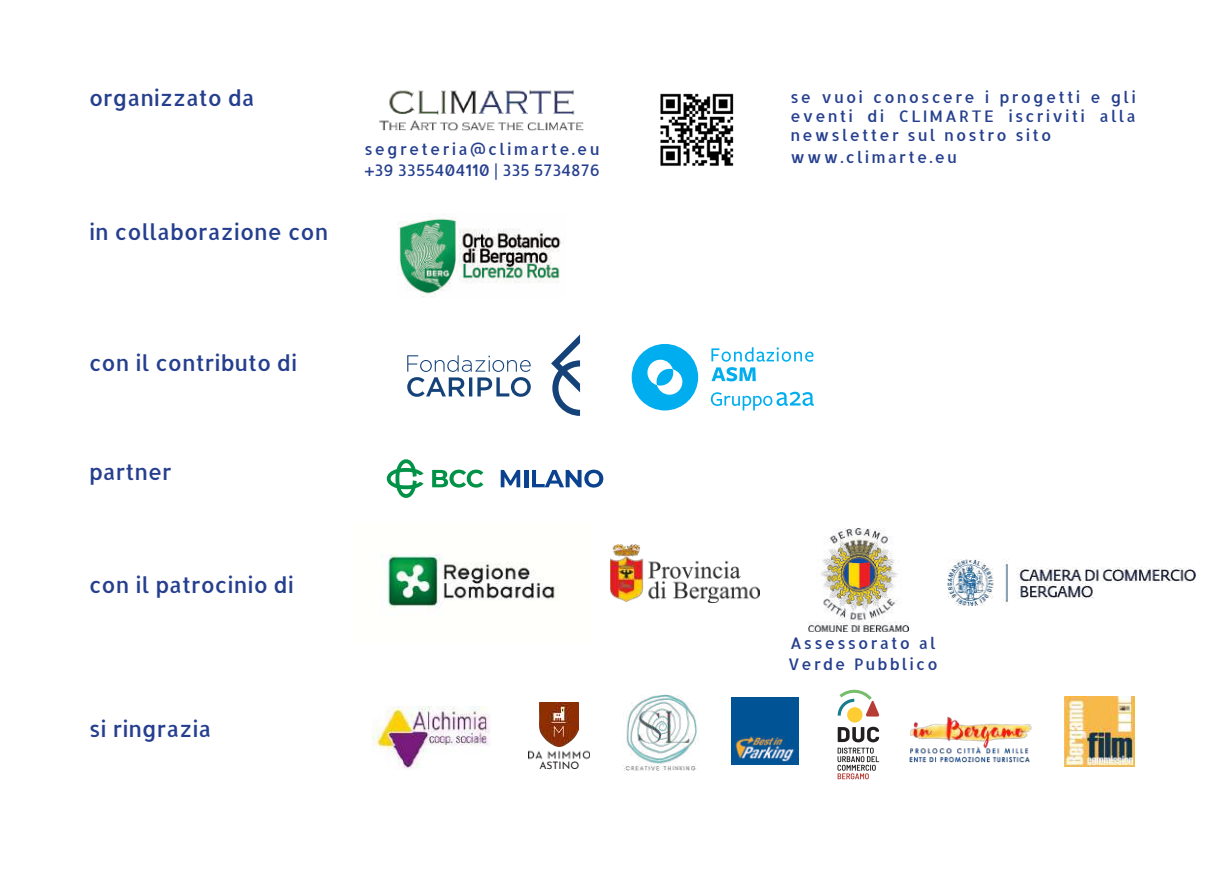
<style>
.page{position:relative;width:1225px;height:874px;background:#fff}
.page>*{position:absolute;margin:0;border:0;box-sizing:border-box;transform-origin:0 0}
.t1{font:500 22px "Allerta";color:#253f8e}
.t2{font:500 16px/19.2px "Allerta";letter-spacing:.13em;color:#253f8e;text-align:justify}
.t3{font:500 16px/21.6px "Allerta";color:#253f8e}
.t4{font:10.4px "Josefin Sans";color:#231f20}
</style>
<div class="page">
<img style="left:379px;top:90px;width:205px;height:41px">
<img style="left:808px;top:528px;width:100px;height:102px">
<img style="left:397px;top:216px;width:167px;height:81px">
<svg style="left:407px;top:334px;width:173px;height:81px"></svg>
<svg style="left:631px;top:344px;width:183px;height:66px"></svg>
<img style="left:610px;top:544px;width:150px;height:58px">
<img style="left:381px;top:554px;width:178px;height:54px">
<svg style="left:387px;top:459px;width:96px;height:38px"></svg>
<svg style="left:501px;top:469px;width:19px;height:18px"></svg>
<hr style="left:524px;top:469px;width:4px;height:18px;background:#0a428f">
<svg style="left:532px;top:469px;width:71px;height:18px"></svg>
<img style="left:947px;top:559px;width:248px;height:46px">
<img style="left:660px;top:93px;width:74px;height:73px">
<img style="left:732px;top:697px;width:66px;height:67px">
<img style="left:622px;top:694px;width:76px;height:76px">
<div style="left:847px;top:706px;width:15px;height:16px;background:#fecd33;border-radius:50%"></div>
<svg style="left:837px;top:689px;width:42px;height:27px"></svg>
<svg style="left:837px;top:726px;width:42px;height:52px"></svg>
<img style="left:372px;top:706px;width:118px;height:63px">
<img style="left:909px;top:716px;width:123px;height:47px">
<img style="left:1065px;top:696px;width:69px;height:70px">
<img style="left:540px;top:702px;width:38px;height:44px">
<img style="left:529px;top:750px;width:60px;height:9px">
<h1 class="t1" style="left:89px;top:83px;width:167px">organizzato da</h1>
<h1 class="t1" style="left:89px;top:217px;width:241px">in collaborazione con</h1>
<p class="t3" style="left:364px;top:137px;width:237px">segreteria@climarte.eu +39 3355404110 | 335 5734876</p>
<h1 class="t1" style="left:89px;top:348px;width:210px">con il contributo di</h1>
<h1 class="t1" style="left:89px;top:457px;width:84px">partner</h1>
<h1 class="t1" style="left:89px;top:570px;width:206px">con il patrocinio di</h1>
<h1 class="t1" style="left:89px;top:714px;width:124px">si ringrazia</h1>
<p class="t4" style="left:539px;top:756px;width:41px">ASTINO</p>
<p class="t2" style="left:790px;top:87px;width:347px">se vuoi conoscere i progetti e gli eventi di CLIMARTE iscriviti alla newsletter sul nostro sito</p>
<p class="t2" style="left:790px;top:147px;width:168px">www.climarte.eu</p>
<p class="t2" style="left:788px;top:631px;width:151px;line-height:21.6px">Assessorato al<br>Verde Pubblico</p>
</div>
